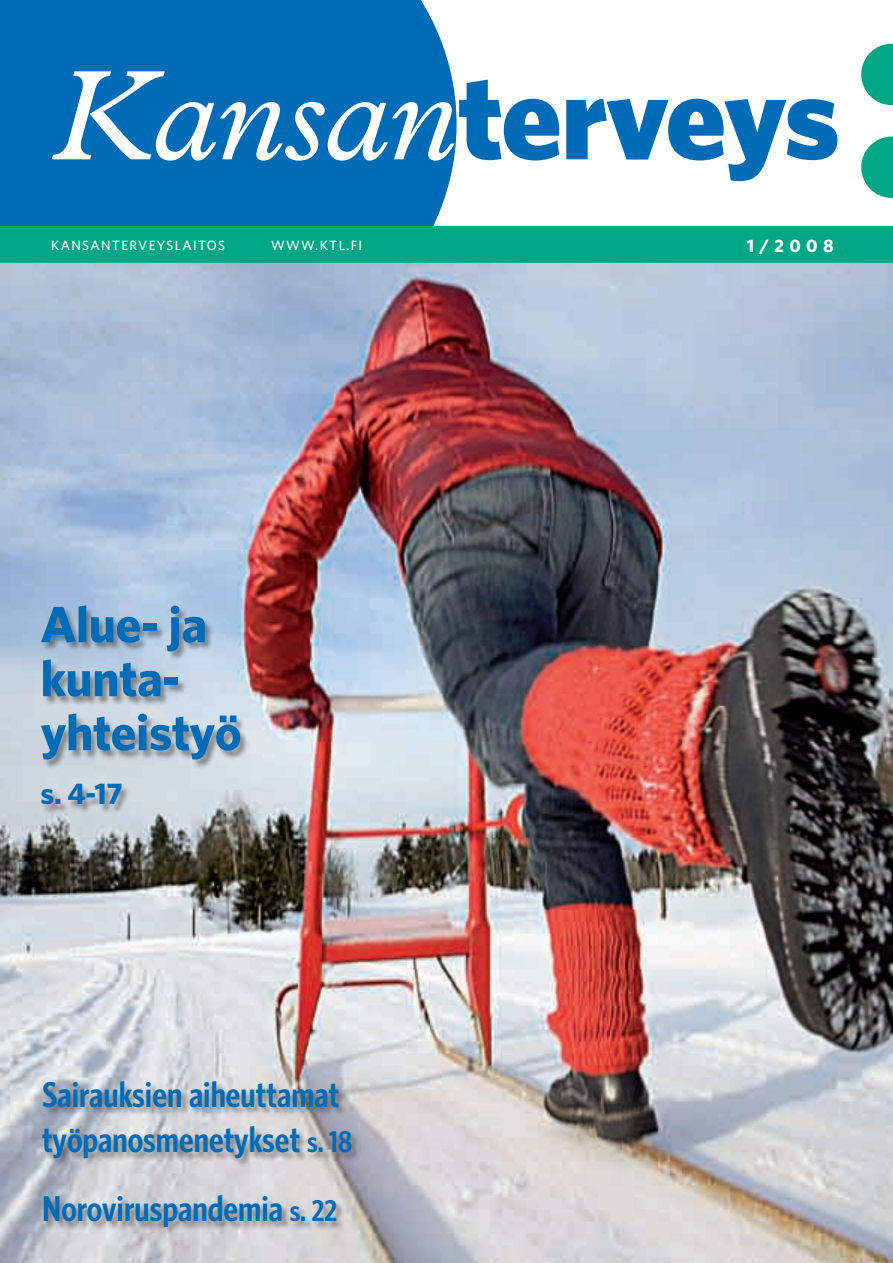
<style>
.page{position:relative;width:893px;height:1263px;background:#fff}
.page>*{position:absolute;margin:0;border:0;box-sizing:border-box;transform-origin:0 0}
.t1{font:900 120px "Whitney";letter-spacing:-.015em;color:#006bb6}
.t2{font:700 51px/54px "Whitney";letter-spacing:-.01em;color:#006bb6}
.t3{font:600 36px/45px "Whitney Condensed";color:#006bb6}
.t4{font:700 30px "Whitney";color:#006bb6}
.t5{font:700 18px "Whitney";color:#fff}
.t6{font:500 13.5px "Whitney";letter-spacing:.1em;color:#fff}
.s1{font-family:"Plantin";font-weight:400;font-style:italic;font-size:129px;color:#fff}
.s2{font-size:30px}
</style>
<div class="page">
<div style="left:0;top:0;width:457px;height:226px;background:#006bb6"></div>
<div style="left:0;top:226px;width:893px;height:39px;background:#00a786"></div>
<svg style="left:861px;top:44px;width:32px;height:61px"></svg>
<svg style="left:861px;top:137px;width:32px;height:61px"></svg>
<img style="left:0;top:264px;width:893px;height:999px">
<div style="left:40px;top:605px;width:210px;height:209px;background:#231f20;opacity:.45"></div>
<div style="left:42px;top:1081px;width:319px;height:156px;background:#231f20;opacity:.45"></div>
<h1 class="t1" style="left:52px;top:45px;width:790px"><span class="s1">Kansan</span>terveys</h1>
<p class="t6" style="left:51px;top:238px;width:175px">KANSANTERVEYSLAITOS</p>
<p class="t6" style="left:271px;top:238px;width:93px">WWW.KTL.FI</p>
<p class="t5" style="left:747px;top:235px;width:88px">1/2008</p>
<h2 class="t2" style="left:40px;top:596px;width:203px">Alue- ja kunta&shy;yhteistyö</h2>
<p class="t4" style="left:40px;top:776px;width:84px">s. 4-17</p>
<p class="t3" style="left:42px;top:1072px;width:312px">Sairauksien aiheuttamat työpanosmenetykset <span class="s2">s. 18</span></p>
<p class="t3" style="left:42px;top:1185px;width:297px">Noroviruspandemia <span class="s2">s. 22</span></p>
</div>
